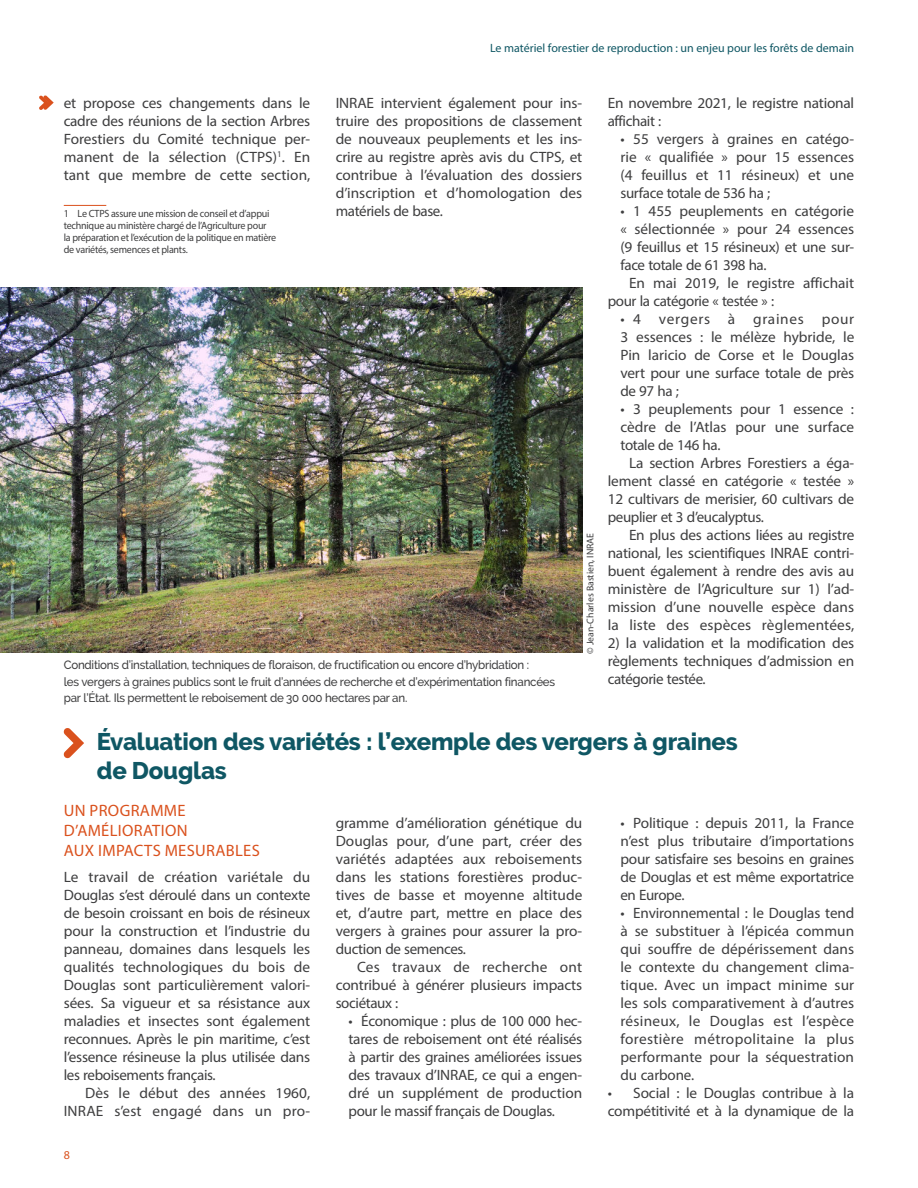
<style>
.page{position:relative;width:918px;height:1188px;background:#fff}
.page>*{position:absolute;margin:0;border:0;box-sizing:border-box;transform-origin:0 0}
.t1{font:800 24px/28.8px "Raleway";letter-spacing:-.01em;color:#0f5764}
.t2{font:16.5px/19.8px "Myriad Pro";letter-spacing:.02em;color:#da511d}
.t3{font:15px/18px "Myriad Pro";letter-spacing:-.01em;color:#3e3e3f;text-align:justify}
.t4{font:15px "Myriad Pro";letter-spacing:.01em;color:#3e3e3f}
.t5{font:500 12px/16.5px "Raleway";letter-spacing:-.02em;color:#3e3e3f;scale:.96 1}
.t6{font:12px "Myriad Pro";color:#0f5764}
.t7{font:12px "Myriad Pro";color:#da511d}
.t8{font:10.5px/12px "Myriad Pro";letter-spacing:-.025em;color:#3e3e3f;scale:.96 1}
.t9{font:9.75px "Myriad Pro";color:#3e3e3f}
</style>
<div class="page">
<svg style="left:63px;top:728px;width:21px;height:30px"></svg>
<img style="left:0;top:287px;width:582px;height:366px">
<hr style="left:64px;top:205px;width:42px;height:1px;background:#da511d">
<svg style="left:39px;top:95px;width:15px;height:15px"></svg>
<p class="t6" style="left:490px;top:42px;width:366px">Le matériel forestier de reproduction : un enjeu pour les forêts de demain</p>
<p class="t3" style="left:64px;top:94px;width:248px">et propose ces changements dans le cadre des réunions de la section Arbres Forestiers du Comité technique per&shy;manent de la sélection (CTPS)<sup>1</sup>. En tant que membre de cette section,</p>
<p class="t8" style="left:64px;top:208px;width:223px">1 Le CTPS assure une mission de conseil et d’appui technique au ministère chargé de l’Agriculture pour la préparation et l’exécution de la politique en matière de variétés, semences et plants.</p>
<p class="t3" style="left:336px;top:94px;width:248px">INRAE intervient également pour ins&shy;truire des propositions de classement de nouveaux peuplements et les ins&shy;crire au registre après avis du CTPS, et contribue à l’évaluation des dossiers d’inscription et d’homologation des matériels de base.</p>
<p class="t9" style="left:585px;top:654px;width:123px;rotate:-90deg">© Jean-Charles Bastien, INRAE</p>
<p class="t5" style="left:64px;top:657px;width:513px">Conditions d’installation, techniques de floraison, de fructification ou encore d’hybridation :<br>les vergers à graines publics sont le fruit d’années de recherche et d’expérimentation financées par l’État. Ils permettent le reboisement de 30 000 hectares par an.</p>
<p class="t3" style="left:608px;top:94px;width:248px">En novembre 2021, le registre national affichait :</p>
<p class="t3" style="left:621px;top:130px;width:235px">• 55 vergers à graines en catégo&shy;rie « qualifiée » pour 15 essences (4 feuillus et 11 résineux) et une surface totale de 536 ha ;</p>
<p class="t3" style="left:621px;top:202px;width:235px">• 1 455 peuplements en catégorie</p>
<p class="t3" style="left:621px;top:220px;width:235px">« sélectionnée » pour 24 essences</p>
<p class="t3" style="left:621px;top:238px;width:235px">(9 feuillus et 15 résineux) et une sur-</p>
<p class="t3" style="left:621px;top:256px;width:148px">face totale de 61 398 ha.</p>
<p class="t3" style="left:629px;top:274px;width:227px">En mai 2019, le registre affichait</p>
<p class="t3" style="left:608px;top:292px;width:168px">pour la catégorie « testée » :</p>
<p class="t3" style="left:621px;top:310px;width:235px">• 4 vergers à graines pour 3 essences : le mélèze hybride, le Pin laricio de Corse et le Douglas vert pour une surface totale de près de 97 ha ;</p>
<p class="t3" style="left:621px;top:400px;width:235px">• 3 peuplements pour 1 essence :</p>
<p class="t3" style="left:621px;top:418px;width:235px">cèdre de l’Atlas pour une surface</p>
<p class="t3" style="left:621px;top:436px;width:102px">totale de 146 ha.</p>
<p class="t3" style="left:629px;top:454px;width:227px">La section Arbres Forestiers a éga-</p>
<p class="t3" style="left:608px;top:472px;width:248px">lement classé en catégorie « testée »</p>
<p class="t3" style="left:608px;top:490px;width:248px">12 cultivars de merisier, 60 cultivars de</p>
<p class="t3" style="left:608px;top:508px;width:158px">peuplier et 3 d’eucalyptus.</p>
<p class="t3" style="left:629px;top:526px;width:227px">En plus des actions liées au registre</p>
<p class="t3" style="left:608px;top:544px;width:248px">national, les scientifiques INRAE contri-</p>
<p class="t3" style="left:608px;top:562px;width:248px">buent également à rendre des avis au</p>
<p class="t3" style="left:608px;top:580px;width:248px">ministère de l’Agriculture sur 1) l’ad-</p>
<p class="t3" style="left:608px;top:598px;width:248px">mission d’une nouvelle espèce dans</p>
<p class="t4" style="left:608px;top:618px;width:248px">la liste des espèces règlementées,</p>
<p class="t3" style="left:608px;top:634px;width:248px">2) la validation et la modification des règlements techniques d’admission en catégorie testée.</p>
<h1 class="t1" style="left:97px;top:727px;width:642px">Évaluation des variétés : l’exemple des vergers à graines de Douglas</h1>
<p class="t2" style="left:64px;top:801px;width:197px">UN PROGRAMME<br>D’AMÉLIORATION<br>AUX IMPACTS MESURABLES</p>
<p class="t3" style="left:64px;top:868px;width:248px">Le travail de création variétale du Douglas s’est déroulé dans un contexte de besoin croissant en bois de résineux pour la construction et l’industrie du panneau, domaines dans lesquels les qualités technologiques du bois de Douglas sont particulièrement valori&shy;sées. Sa vigueur et sa résistance aux maladies et insectes sont également reconnues. Après le pin maritime, c’est l’essence résineuse la plus utilisée dans les reboisements français.</p>
<p class="t3" style="left:64px;top:1084px;width:248px;text-align:right">Dès le début des années 1960,<br>INRAE s’est engagé dans un pro-</p>
<p class="t3" style="left:336px;top:814px;width:248px">gramme d’amélioration génétique du Douglas pour, d’une part, créer des variétés adaptées aux reboisements dans les stations forestières produc&shy;tives de basse et moyenne altitude et, d’autre part, mettre en place des vergers à graines pour assurer la pro&shy;duction de semences.</p>
<p class="t3" style="left:336px;top:958px;width:248px;text-indent:21px">Ces travaux de recherche ont contribué à générer plusieurs impacts sociétaux :</p>
<p class="t3" style="left:349px;top:1012px;width:235px">• Économique : plus de 100 000 hec&shy;tares de reboisement ont été réalisés à partir des graines améliorées issues des travaux d’INRAE, ce qui a engen&shy;dré un supplément de production pour le massif français de Douglas.</p>
<p class="t3" style="left:621px;top:814px;width:235px">• Politique : depuis 2011, la France n’est plus tributaire d’importations pour satisfaire ses besoins en graines de Douglas et est même exportatrice en Europe.</p>
<p class="t3" style="left:621px;top:904px;width:235px">• Environnemental : le Douglas tend à se substituer à l’épicéa commun qui souffre de dépérissement dans le contexte du changement clima&shy;tique. Avec un impact minime sur les sols comparativement à d’autres résineux, le Douglas est l’espèce forestière métropolitaine la plus performante pour la séquestration du carbone.</p>
<p class="t3" style="left:608px;top:1084px;width:248px">• Social : le Douglas contribue à la compétitivité et à la dynamique de la</p>
<p class="t7" style="left:64px;top:1149px;width:8px">8</p>
</div>
